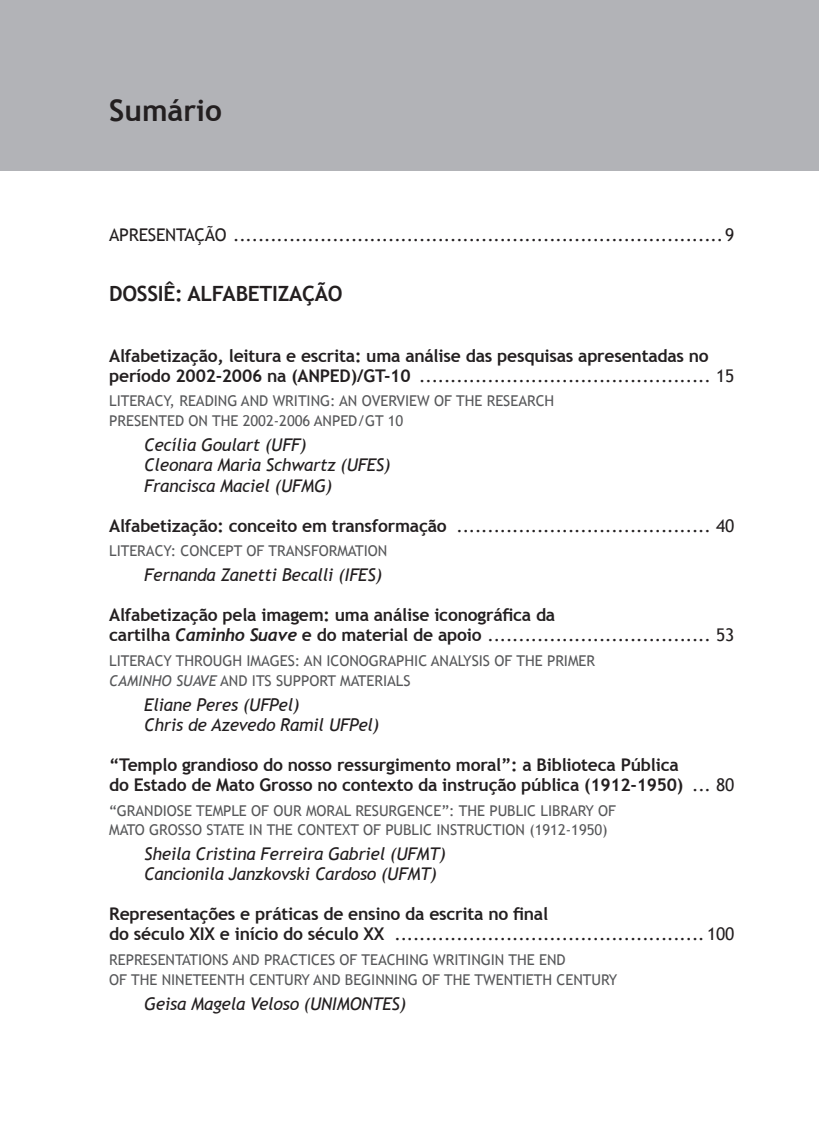
<style>
.page{position:relative;width:819px;height:1141px;background:#fff}
.page>*{position:absolute;margin:0;border:0;box-sizing:border-box;transform-origin:0 0}
.Titulo_Principal_-_P{font:700 29.75px "Trebuchet MS";color:#231f20}
.Texto_1{font:700 21px "Trebuchet MS";letter-spacing:-.015em;color:#231f20}
.Texto_1-2{font:700 17.5px/20.1px "Trebuchet MS";letter-spacing:-.015em;color:#231f20}
.Texto_1-3{font:italic 17.5px "Trebuchet MS";letter-spacing:-.015em;color:#231f20}
.Texto_1-4{font:17.5px "Trebuchet MS";letter-spacing:-.015em;color:#231f20}
.Texto_1-5{font:14.88px/20.1px "Trebuchet MS";letter-spacing:-.005em;color:#57585a}
.s1{font-weight:400}
.s2{font-weight:700}
.s3{font-family:"Trebuchet";font-style:italic}
.s4{font-style:italic}
</style>
<div class="page">
<div style="left:1px;top:0;width:818px;height:170px;background:#b2b3b7"></div>
<p class="Titulo_Principal_-_P" style="left:109px;top:92px;width:114px">Sumário</p>
<p class="Texto_1-4" style="left:109px;top:224px;width:626px">APRESENTAÇÃO ...............................................................................9</p>
<p class="Texto_1" style="left:109px;top:281px;width:235px">DOSSIÊ: ALFABETIZAÇÃO</p>
<p class="Texto_1-2" style="left:109px;top:345px;width:626px">Alfabetização, leitura e escrita: uma análise das pesquisas apresentadas no período 2002-2006 na (ANPED)/GT-10 <span class="s1">............................................... 15</span></p>
<p class="Texto_1-5" style="left:109px;top:391px;width:446px">LITERACY, READING AND WRITING: AN OVERVIEW OF THE RESEARCH<br>PRESENTED ON THE 2002-2006 ANPED/GT 10</p>
<p class="Texto_1-3" style="left:144px;top:435px;width:164px">Cecília Goulart (UFF)</p>
<p class="Texto_1-3" style="left:144px;top:455px;width:248px">Cleonara Maria Schwartz (UFES)</p>
<p class="Texto_1-3" style="left:144px;top:475px;width:189px">Francisca Maciel (UFMG)</p>
<p class="Texto_1-4" style="left:109px;top:515px;width:626px"><span class="s2">Alfabetização: conceito em transformação</span> ......................................... 40</p>
<p class="Texto_1-5" style="left:109px;top:541px;width:280px">LITERACY: CONCEPT OF TRANSFORMATION</p>
<p class="Texto_1-3" style="left:144px;top:564px;width:239px">Fernanda Zanetti Becalli (IFES)</p>
<p class="Texto_1-2" style="left:109px;top:605px;width:626px">Alfabetização pela imagem: uma análise iconográfica da<br>cartilha <span class="s3">Caminho Suave</span> e do material de apoio <span class="s1">.................................... 53</span></p>
<p class="Texto_1-5" style="left:109px;top:650px;width:487px">LITERACY THROUGH IMAGES: AN ICONOGRAPHIC ANALYSIS OF THE PRIMER<br><span class="s4">CAMINHO SUAVE</span> AND ITS SUPPORT MATERIALS</p>
<p class="Texto_1-3" style="left:144px;top:694px;width:157px">Eliane Peres (UFPel)</p>
<p class="Texto_1-3" style="left:144px;top:714px;width:237px">Chris de Azevedo Ramil UFPel)</p>
<p class="Texto_1-2" style="left:109px;top:755px;width:626px">“Templo grandioso do nosso ressurgimento moral”: a Biblioteca Pública<br>do Estado de Mato Grosso no contexto da instrução pública (1912-1950) <span class="s1">... 80</span></p>
<p class="Texto_1-5" style="left:109px;top:801px;width:508px;line-height:19.2px">“GRANDIOSE TEMPLE OF OUR MORAL RESURGENCE”: THE PUBLIC LIBRARY OF<br>MATO GROSSO STATE IN THE CONTEXT OF PUBLIC INSTRUCTION (1912-1950)</p>
<p class="Texto_1-3" style="left:144px;top:843px;width:303px">Sheila Cristina Ferreira Gabriel (UFMT)</p>
<p class="Texto_1-3" style="left:144px;top:863px;width:294px">Cancionila Janzkovski Cardoso (UFMT)</p>
<p class="Texto_1-2" style="left:109px;top:904px;width:626px">Representações e práticas de ensino da escrita no final<br>do século XIX e início do século XX <span class="s1">.................................................. 100</span></p>
<p class="Texto_1-5" style="left:109px;top:949px;width:509px">REPRESENTATIONS AND PRACTICES OF TEACHING WRITINGIN THE END<br>OF THE NINETEENTH CENTURY AND BEGINNING OF THE TWENTIETH CENTURY</p>
<p class="Texto_1-3" style="left:144px;top:993px;width:263px">Geisa Magela Veloso (UNIMONTES)</p>
</div>
